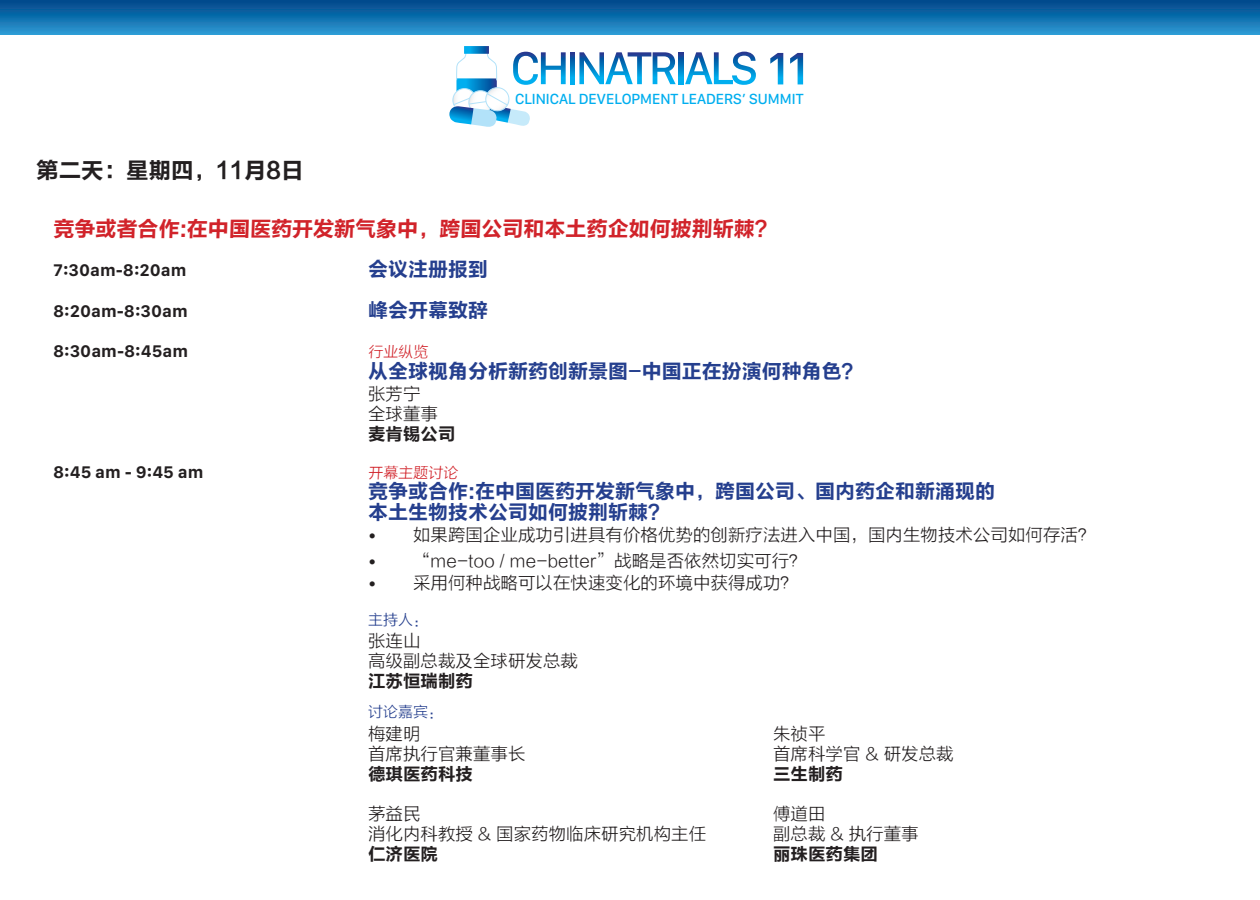
<style>
.page{position:relative;width:1260px;height:900px;background:#fff}
.page>*{position:absolute;margin:0;border:0;box-sizing:border-box;transform-origin:0 0}
.t1{font:22.5px "FZLTCHK GBK1 0";color:#231f20}
.t2{font:21.25px "FZLTCHK GBK1 0";color:#d1232a}
.t3{font:20px/20.2px "FZLTCHK GBK1 0";color:#253f8e}
.t4{font:17.5px/20px "FZLTXHK";color:#231f20}
.t5{font:700 17.5px "San Francisco Text";color:#231f20}
.t6{font:17.5px "FZLTCHK GBK1 0";color:#231f20}
.t7{font:500 15.25px "San Francisco Display";color:#00aeef}
.t8{font:15px "FZLTXHK";color:#d1232a}
.t9{font:15px "FZLTXHK";color:#253f8e}
.s1{font-family:"San Francisco Text"}
</style>
<div class="page">
<svg style="left:0;top:0;width:1260px;height:34px;background:#126ead"></svg>
<svg style="left:449px;top:46px;width:117px;height:81px"></svg>
<svg style="left:570px;top:52px;width:5px;height:32px"></svg>
<svg style="left:579px;top:52px;width:97px;height:32px"></svg>
<svg style="left:678px;top:52px;width:5px;height:32px"></svg>
<svg style="left:685px;top:52px;width:71px;height:33px"></svg>
<svg style="left:770px;top:53px;width:13px;height:31px"></svg>
<svg style="left:790px;top:53px;width:13px;height:31px"></svg>
<p class="t7" style="left:515px;top:90px;width:290px">CLINICAL DEVELOPMENT LEADERS’ SUMMIT</p>
<p class="t1" style="left:36px;top:158px;width:269px">第二天：星期四，11月8日</p>
<p class="t2" style="left:53px;top:217px;width:717px">竞争或者合作:在中国医药开发新气象中，跨国公司和本土药企如何披荆斩棘?</p>
<p class="t5" style="left:53px;top:259px;width:135px">7:30am-8:20am</p>
<p class="t3" style="left:368px;top:259px;width:121px">会议注册报到</p>
<p class="t5" style="left:53px;top:300px;width:136px">8:20am-8:30am</p>
<p class="t3" style="left:368px;top:300px;width:121px">峰会开幕致辞</p>
<p class="t5" style="left:53px;top:341px;width:136px">8:30am-8:45am</p>
<p class="t8" style="left:368px;top:344px;width:63px">行业纵览</p>
<p class="t3" style="left:368px;top:361px;width:495px">从全球视角分析新药创新景图-中国正在扮演何种角色？</p>
<p class="t4" style="left:368px;top:385px;width:71px">张芳宁全球董事</p>
<p class="t6" style="left:368px;top:425px;width:89px">麦肯锡公司</p>
<p class="t5" style="left:53px;top:462px;width:152px">8:45 am - 9:45 am</p>
<p class="t8" style="left:368px;top:465px;width:93px">开幕主题讨论</p>
<p class="t3" style="left:368px;top:482px;width:629px">竞争或合作:在中国医药开发新气象中，跨国公司、国内药企和新涌现的本土生物技术公司如何披荆斩棘?</p>
<p class="t4" style="left:368px;top:526px;width:729px"><span class="s1">•</span> 如果跨国企业成功引进具有价格优势的创新疗法进入中国，国内生物技术公司如何存活？</p>
<p class="t4" style="left:368px;top:551px;width:440px"><span class="s1">•</span> “me-too / me-better”战略是否依然切实可行？</p>
<p class="t4" style="left:368px;top:574px;width:431px"><span class="s1">•</span> 采用何种战略可以在快速变化的环境中获得成功？</p>
<p class="t9" style="left:368px;top:611px;width:61px">主持人：</p>
<p class="t4" style="left:368px;top:632px;width:212px">张连山<br>高级副总裁及全球研发总裁</p>
<p class="t6" style="left:368px;top:672px;width:106px">江苏恒瑞制药</p>
<p class="t9" style="left:368px;top:704px;width:76px">讨论嘉宾：</p>
<p class="t4" style="left:368px;top:724px;width:54px">梅建明</p>
<p class="t4" style="left:773px;top:724px;width:54px">朱祯平</p>
<p class="t4" style="left:368px;top:744px;width:159px">首席执行官兼董事长</p>
<p class="t4" style="left:773px;top:744px;width:182px">首席科学官 &amp; 研发总裁</p>
<p class="t6" style="left:368px;top:764px;width:106px">德琪医药科技</p>
<p class="t6" style="left:773px;top:764px;width:71px">三生制药</p>
<p class="t4" style="left:368px;top:804px;width:54px">茅益民</p>
<p class="t4" style="left:773px;top:804px;width:54px">傅道田</p>
<p class="t4" style="left:368px;top:824px;width:340px">消化内科教授 &amp; 国家药物临床研究机构主任</p>
<p class="t4" style="left:773px;top:824px;width:147px">副总裁 &amp; 执行董事</p>
<p class="t6" style="left:368px;top:844px;width:71px">仁济医院</p>
<p class="t6" style="left:773px;top:844px;width:106px">丽珠医药集团</p>
</div>
